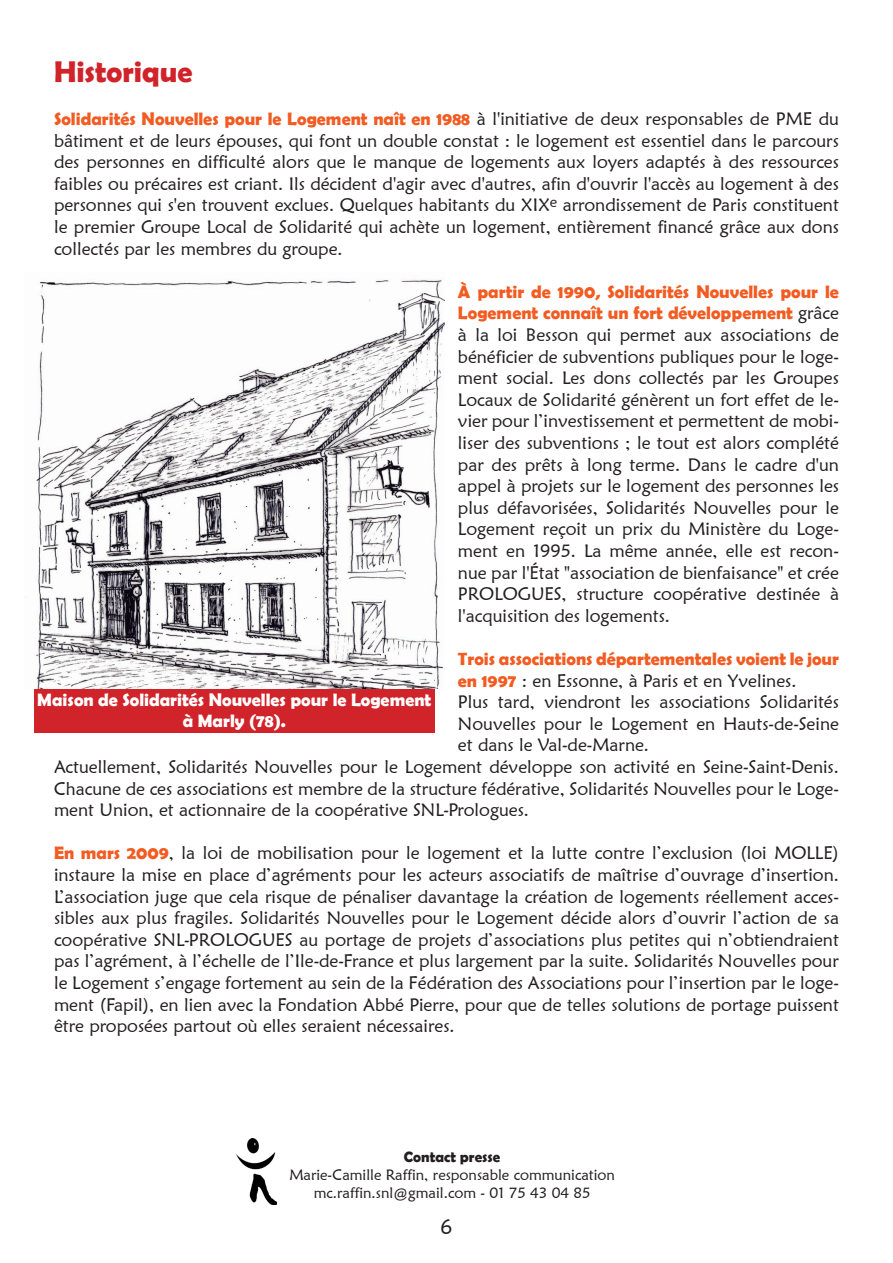
<style>
.page{position:relative;width:893px;height:1263px;background:#fff}
.page>*{position:absolute;margin:0;border:0;box-sizing:border-box;transform-origin:0 0}
.t1{font:700 30px "Berlin Sans FB Demi";color:#d1232a}
.t2{font:21px "Maiandra GD";color:#231f20}
.t3{font:18px/21.6px "Maiandra GD";color:#231f20;text-align:justify}
.t4{font:700 18px/21.6px "Berlin Sans FB Demi";color:#f25b21}
.t5{font:700 18px/21.6px "Berlin Sans FB Demi";color:#fff;text-align:center}
.t6{font:15px "Maiandra GD";color:#231f20}
.t7{font:700 15px "Berlin Sans FB Demi";color:#231f20}
.s1{font-family:"Berlin Sans FB Demi";font-weight:700;color:#f25b21}
.s2{font-family:"Maiandra GD";font-weight:400;color:#231f20}
</style>
<div class="page">
<img style="left:36px;top:280px;width:408px;height:409px">
<img style="left:236px;top:1138px;width:41px;height:66px">
<div style="left:34px;top:689px;width:401px;height:44px;background:#d1232a"></div>
<p class="t1" style="left:54px;top:54px;width:140px">Historique</p>
<p class="t3" style="left:54px;top:108px;width:786px"><span class="s1">Solidarités Nouvelles pour le Logement naît en 1988</span> à l'initiative de deux responsables de PME du bâtiment et de leurs épouses, qui font un double constat : le logement est essentiel dans le parcours des personnes en difficulté alors que le manque de logements aux loyers adaptés à des ressources faibles ou précaires est criant. Ils décident d'agir avec d'autres, afin d'ouvrir l'accès au logement à des personnes qui s'en trouvent exclues. Quelques habitants du XIX<sup>e</sup> arrondissement de Paris constituent le premier Groupe Local de Solidarité qui achète un logement, entièrement financé grâce aux dons collectés par les membres du groupe.</p>
<p class="t3" style="left:458px;top:280px;width:383px"><span class="s1">À partir de 1990, Solidarités Nouvelles pour le Logement connaît un fort développement</span> grâce à la loi Besson qui permet aux associations de bénéficier de subventions publiques pour le loge&shy;ment social. Les dons collectés par les Groupes Locaux de Solidarité génèrent un fort effet de le&shy;vier pour l’investissement et permettent de mobi&shy;liser des subventions ; le tout est alors complété par des prêts à long terme. Dans le cadre d'un appel à projets sur le logement des personnes les plus défavorisées, Solidarités Nouvelles pour le Logement reçoit un prix du Ministère du Loge&shy;ment en 1995. La même année, elle est recon&shy;nue par l'État "association de bienfaisance" et crée PROLOGUES, structure coopérative destinée à l'acquisition des logements.</p>
<p class="t4" style="left:458px;top:648px;width:382px">Trois associations départementales voient le jour en 1997 <span class="s2">: en Essonne, à Paris et en Yvelines.</span></p>
<p class="t3" style="left:458px;top:691px;width:382px">Plus tard, viendront les associations Solidarités Nouvelles pour le Logement en Hauts-de-Seine et dans le Val-de-Marne.</p>
<p class="t3" style="left:54px;top:756px;width:786px">Actuellement, Solidarités Nouvelles pour le Logement développe son activité en Seine-Saint-Denis.<br>Chacune de ces associations est membre de la structure fédérative, Solidarités Nouvelles pour le Loge&shy;ment Union, et actionnaire de la coopérative SNL-Prologues.</p>
<p class="t3" style="left:54px;top:842px;width:786px"><span class="s1">En mars 2009</span>, la loi de mobilisation pour le logement et la lutte contre l’exclusion (loi MOLLE) instaure la mise en place d’agréments pour les acteurs associatifs de maîtrise d’ouvrage d’insertion.<br>L’association juge que cela risque de pénaliser davantage la création de logements réellement acces&shy;sibles aux plus fragiles. Solidarités Nouvelles pour le Logement décide alors d’ouvrir l’action de sa coopérative SNL-PROLOGUES au portage de projets d’associations plus petites qui n’obtiendraient pas l’agrément, à l’échelle de l’Ile-de-France et plus largement par la suite. Solidarités Nouvelles pour le Logement s’engage fortement au sein de la Fédération des Associations pour l’insertion par le loge&shy;ment (Fapil), en lien avec la Fondation Abbé Pierre, pour que de telles solutions de portage puissent être proposées partout où elles seraient nécessaires.</p>
<p class="t5" style="left:37px;top:688px;width:396px">Maison de Solidarités Nouvelles pour le Logement à Marly (78).</p>
<p class="t7" style="left:404px;top:1148px;width:98px">Contact presse</p>
<p class="t6" style="left:289px;top:1165px;width:327px">Marie-Camille Raffin, responsable communication</p>
<p class="t6" style="left:314px;top:1183px;width:278px">mc.raffin.snl@gmail.com - 01 75 43 04 85</p>
<p class="t2" style="left:440px;top:1214px;width:13px">6</p>
</div>
